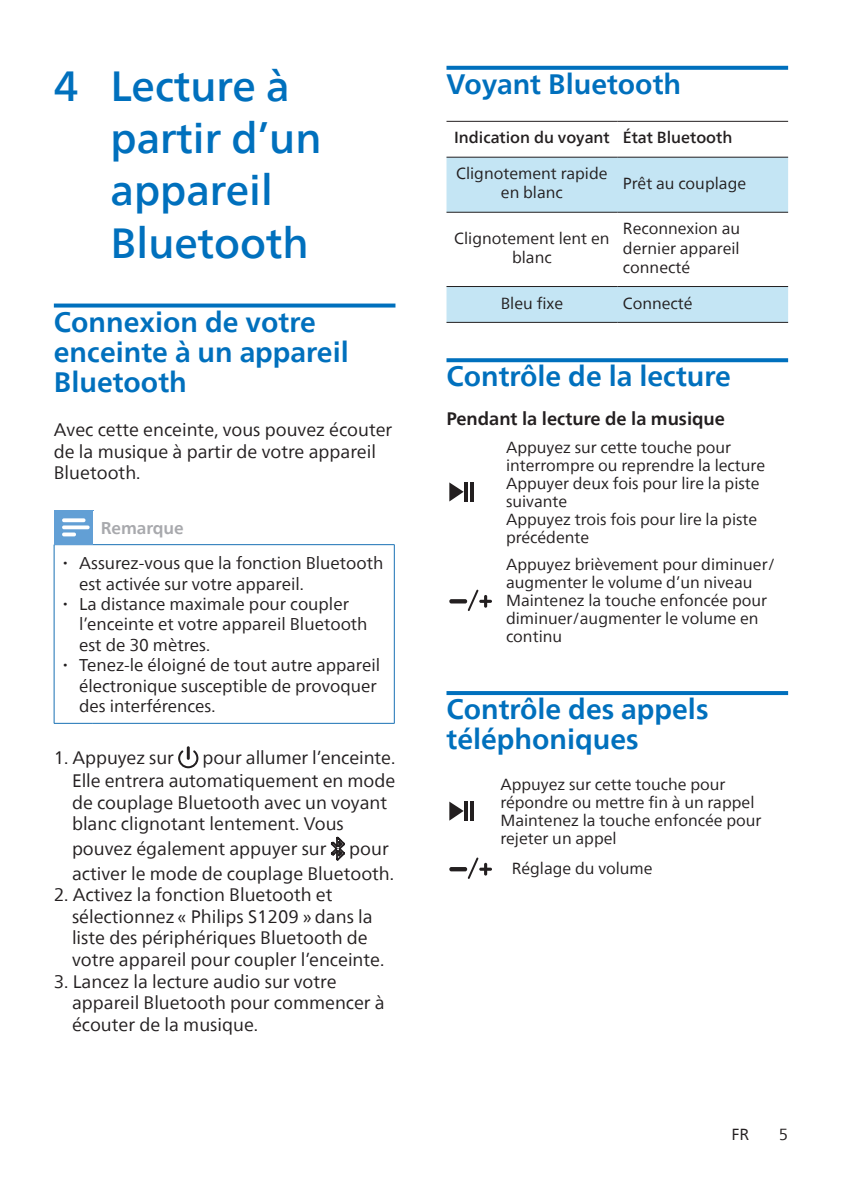
<style>
.page{position:relative;width:842px;height:1191px;background:#fff}
.page>*{position:absolute;margin:0;border:0;box-sizing:border-box;transform-origin:0 0}
.t1{font:500 42px/52px "Neue Frutiger World";color:#0070bd}
.heading2{font:700 28px/30px "Neue Frutiger World";color:#0070bd}
.Body_Text{font:18px/21.6px "Neue Frutiger World";color:#231f20}
.body_B{font:700 18px "Neue Frutiger World";color:#231f20}
.t2{font:17px/20.4px "Neue Frutiger World";color:#231f20}
.notes-caption-paragr{font:700 17px "Neue Frutiger World";color:#a8a9ad}
.Body_Text-2{font:16px/18px "Neue Frutiger World";color:#231f20}
.Body_Text-3{font:500 16px "Neue Frutiger World";color:#231f20}
.s1{font-family:"Centrale Sans"}
</style>
<div class="page">
<svg style="left:54px;top:303px;width:341px;height:4px"></svg>
<hr style="left:394px;top:545px;width:1px;height:178px;background:#1971b4">
<hr style="left:54px;top:545px;width:1px;height:178px;background:#1971b4">
<hr style="left:54px;top:723px;width:39px;height:1px;background:#1971b4">
<hr style="left:93px;top:723px;width:302px;height:1px;background:#1971b4">
<hr style="left:93px;top:544px;width:302px;height:1px;background:#1971b4">
<hr style="left:54px;top:544px;width:39px;height:1px;background:#1971b4">
<div style="left:54px;top:510px;width:39px;height:34px;background:#629fd5"></div>
<hr style="left:93px;top:510px;width:1px;height:34px;background:#629fd5">
<svg style="left:62px;top:518px;width:28px;height:18px"></svg>
<hr style="left:187px;top:746px;width:3px;height:14px;background:#231f20">
<svg style="left:178px;top:750px;width:20px;height:18px"></svg>
<svg style="left:330px;top:836px;width:15px;height:25px"></svg>
<svg style="left:446px;top:66px;width:342px;height:4px"></svg>
<svg style="left:446px;top:358px;width:342px;height:4px"></svg>
<svg style="left:446px;top:691px;width:342px;height:4px"></svg>
<svg style="left:446px;top:158px;width:342px;height:164px;fill:#c4e5f4"></svg>
<hr style="left:446px;top:121px;width:171px;height:1px;background:#231f20">
<hr style="left:617px;top:121px;width:171px;height:1px;background:#231f20">
<hr style="left:446px;top:157px;width:171px;height:1px;background:#231f20">
<hr style="left:617px;top:157px;width:171px;height:1px;background:#231f20">
<hr style="left:446px;top:212px;width:171px;height:1px;background:#231f20">
<hr style="left:617px;top:212px;width:171px;height:1px;background:#231f20">
<hr style="left:446px;top:286px;width:171px;height:1px;background:#231f20">
<hr style="left:617px;top:286px;width:171px;height:1px;background:#231f20">
<hr style="left:446px;top:322px;width:171px;height:1px;background:#231f20">
<hr style="left:617px;top:322px;width:171px;height:1px;background:#231f20">
<hr style="left:465px;top:482px;width:3px;height:19px;background:#231f20">
<hr style="left:471px;top:482px;width:3px;height:19px;background:#231f20">
<svg style="left:449px;top:482px;width:15px;height:19px"></svg>
<svg style="left:449px;top:599px;width:18px;height:4px"></svg>
<svg style="left:466px;top:589px;width:26px;height:22px"></svg>
<hr style="left:465px;top:801px;width:3px;height:19px;background:#231f20">
<hr style="left:471px;top:801px;width:3px;height:19px;background:#231f20">
<svg style="left:449px;top:801px;width:15px;height:19px"></svg>
<hr style="left:449px;top:867px;width:18px;height:4px;background:#231f20;border-radius:2px">
<svg style="left:466px;top:857px;width:26px;height:22px"></svg>
<p class="t1" style="left:111px;top:61px;width:212px;text-indent:-57px">4 Lecture à partir d’un appareil<br>Bluetooth</p>
<p class="heading2" style="left:54px;top:306px;width:296px">Connexion de votre enceinte à un appareil<br>Bluetooth</p>
<p class="Body_Text" style="left:54px;top:419px;width:340px">Avec cette enceinte, vous pouvez écouter de la musique à partir de votre appareil<br>Bluetooth.</p>
<p class="notes-caption-paragr" style="left:101px;top:513px;width:84px">Remarque</p>
<p class="t2" style="left:79px;top:553px;width:306px;text-indent:-17px"><span class="s1">•</span> Assurez-vous que la fonction Bluetooth est activée sur votre appareil.</p>
<p class="t2" style="left:79px;top:594px;width:290px;text-indent:-17px"><span class="s1">•</span> La distance maximale pour coupler l’enceinte et votre appareil Bluetooth est de 30 mètres.</p>
<p class="t2" style="left:79px;top:655px;width:302px;text-indent:-17px"><span class="s1">•</span> Tenez-le éloigné de tout autre appareil électronique susceptible de provoquer des interférences.</p>
<p class="Body_Text" style="left:54px;top:746px;width:122px">1. Appuyez sur</p>
<p class="Body_Text" style="left:72px;top:745px;width:325px;line-height:23.6px;text-align:right">pour allumer l’enceinte.<br>Elle entrera automatiquement en mode</p>
<p class="Body_Text" style="left:72px;top:792px;width:317px">de couplage Bluetooth avec un voyant blanc clignotant lentement. Vous</p>
<p class="Body_Text" style="left:72px;top:838px;width:256px">pouvez également appuyer sur</p>
<p class="Body_Text" style="left:72px;top:836px;width:324px;line-height:24.6px;text-indent:277px">pour activer le mode de couplage Bluetooth.</p>
<p class="Body_Text" style="left:72px;top:884px;width:314px;text-indent:-18px">2. Activez la fonction Bluetooth et sélectionnez « Philips S1209 » dans la liste des périphériques Bluetooth de votre appareil pour coupler l’enceinte.</p>
<p class="Body_Text" style="left:72px;top:970px;width:314px;text-indent:-18px">3. Lancez la lecture audio sur votre appareil Bluetooth pour commencer à écouter de la musique.</p>
<p class="heading2" style="left:446px;top:69px;width:236px">Voyant Bluetooth</p>
<p class="Body_Text-3" style="left:454px;top:124px;width:157px">Indication du voyant</p>
<p class="Body_Text-3" style="left:623px;top:124px;width:111px">État Bluetooth</p>
<p class="Body_Text-2" style="left:456px;top:164px;width:153px;line-height:19.2px;text-align:center">Clignotement rapide en blanc</p>
<p class="Body_Text-2" style="left:623px;top:174px;width:125px">Prêt au couplage</p>
<p class="Body_Text-2" style="left:454px;top:229px;width:157px;line-height:19.2px;text-align:center">Clignotement lent en blanc</p>
<p class="Body_Text-2" style="left:623px;top:219px;width:119px;line-height:19.2px;text-align:justify">Reconnexion au dernier appareil connecté</p>
<p class="Body_Text-2" style="left:501px;top:294px;width:64px">Bleu fixe</p>
<p class="Body_Text-2" style="left:623px;top:294px;width:71px">Connecté</p>
<p class="heading2" style="left:446px;top:361px;width:286px">Contrôle de la lecture</p>
<p class="body_B" style="left:446px;top:403px;width:280px">Pendant la lecture de la musique</p>
<p class="Body_Text-2" style="left:506px;top:438px;width:261px">Appuyez sur cette touche pour interrompre ou reprendre la lecture</p>
<p class="Body_Text-2" style="left:506px;top:474px;width:255px">Appuyer deux fois pour lire la piste suivante</p>
<p class="Body_Text-2" style="left:506px;top:510px;width:253px">Appuyez trois fois pour lire la piste précédente</p>
<p class="Body_Text-2" style="left:506px;top:555px;width:270px">Appuyez brièvement pour diminuer/ augmenter le volume d’un niveau</p>
<p class="Body_Text-2" style="left:506px;top:591px;width:263px">Maintenez la touche enfoncée pour diminuer/augmenter le volume en continu</p>
<p class="heading2" style="left:446px;top:694px;width:263px">Contrôle des appels téléphoniques</p>
<p class="Body_Text-2" style="left:500px;top:775px;width:256px">Appuyez sur cette touche pour répondre ou mettre fin à un rappel</p>
<p class="Body_Text-2" style="left:500px;top:811px;width:263px">Maintenez la touche enfoncée pour rejeter un appel</p>
<p class="Body_Text-2" style="left:512px;top:859px;width:142px">Réglage du volume</p>
<p class="Body_Text-2" style="left:731px;top:1125px;width:19px">FR</p>
<p class="Body_Text-2" style="left:779px;top:1125px;width:11px">5</p>
</div>
